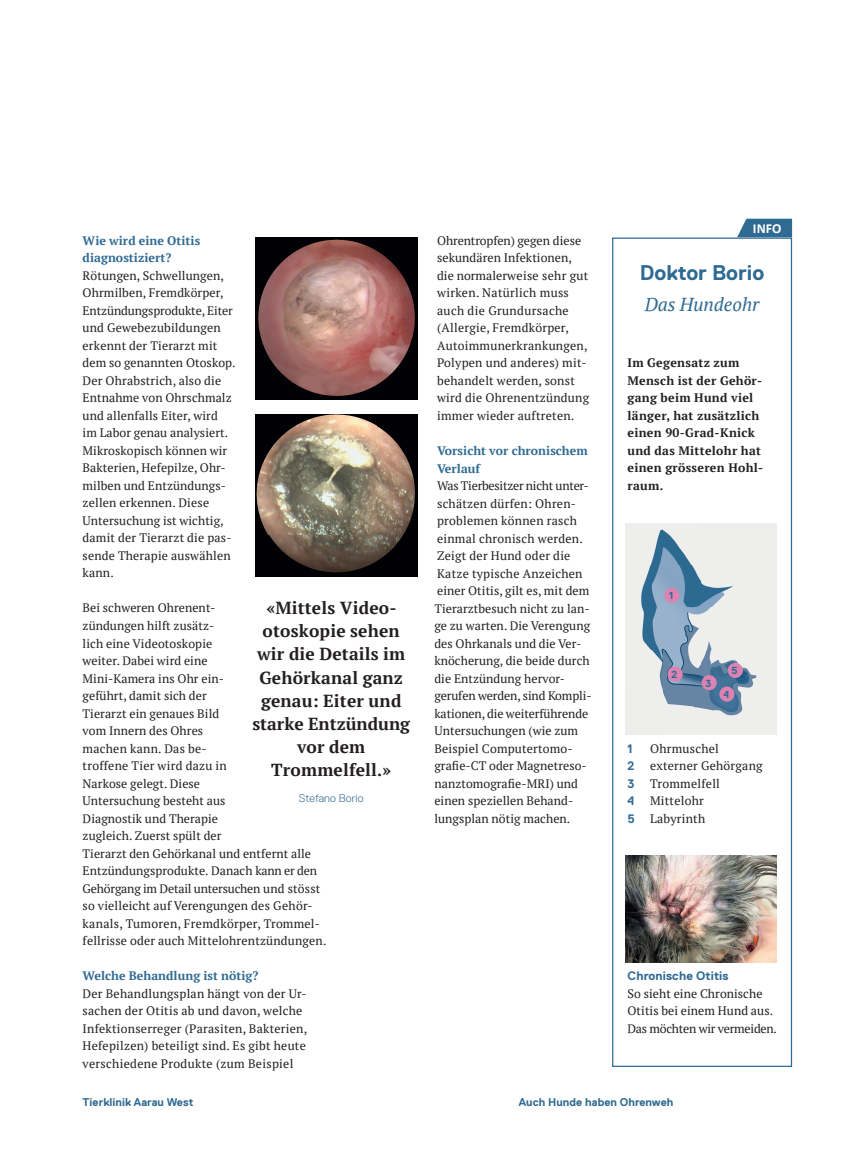
<style>
.page{position:relative;width:857px;height:1158px;background:#fff}
.page>*{position:absolute;margin:0;border:0;box-sizing:border-box;transform-origin:0 0}
.t1{font:700 21.25px "Replica";color:#2f6a92}
.t2{font:italic 18.75px "PT Serif";color:#2f6a92}
.t3{font:700 17.38px/23.1px "PT Serif";letter-spacing:.01em;color:#231f20;text-align:center}
.t4{font:700 13.75px "Calibri";color:#fff}
.t5{font:12.25px/17.5px "PT Serif";letter-spacing:.005em;color:#231f20}
.t6{font:700 12.25px/17.5px "PT Serif";letter-spacing:.025em;color:#231f20}
.t7{font:700 12.25px/17.5px "PT Serif";letter-spacing:.005em;color:#2f6a92}
.t8{font:700 12.25px "Replica";letter-spacing:.01em;color:#2f6a92}
.t9{font:700 11.25px "Replica";letter-spacing:.005em;color:#2f6a92}
.t10{font:300 11.12px "Replica";letter-spacing:.01em;color:#2f6a92}
.t11{font:700 10.25px "Replica";color:#2f6a92}
.s1{font-family:"Replica";font-weight:700;color:#2f6a92}
</style>
<div class="page">
<div style="left:611px;top:237px;width:180px;height:829px;border:1px solid #2f6a92"></div>
<img style="left:625px;top:855px;width:150px;height:107px">
<img style="left:255px;top:237px;width:162px;height:162px">
<img style="left:255px;top:414px;width:162px;height:162px">
<img style="left:625px;top:523px;width:150px;height:211px">
<div style="left:664px;top:587px;width:15px;height:15px;background:#dc83b2;border-radius:50%"></div>
<div style="left:667px;top:666px;width:15px;height:15px;background:#dc83b2;border-radius:50%"></div>
<div style="left:701px;top:675px;width:15px;height:15px;background:#dc83b2;border-radius:50%"></div>
<div style="left:727px;top:662px;width:15px;height:15px;background:#dc83b2;border-radius:50%"></div>
<div style="left:719px;top:686px;width:15px;height:15px;background:#dc83b2;border-radius:50%"></div>
<svg style="left:737px;top:219px;width:54px;height:18px"></svg>
<p class="t7" style="left:83px;top:231px;width:119px">Wie wird eine Otitis diagnostiziert?</p>
<p class="t5" style="left:83px;top:266px;width:154px">Rötungen, Schwellungen,<br>Ohrmilben, Fremdkörper,<br>Entzündungsprodukte, Eiter und Gewebezubildungen erkennt der Tierarzt mit dem so genannten Otoskop.<br>Der Ohrabstrich, also die<br>Entnahme von Ohrschmalz und allenfalls Eiter, wird<br>im Labor genau analysiert.<br>Mikroskopisch können wir<br>Bakterien, Hefepilze, Ohr&shy;milben und Entzündungs&shy;zellen erkennen. Diese<br>Untersuchung ist wichtig, damit der Tierarzt die pas&shy;sende Therapie auswählen kann.</p>
<p class="t5" style="left:83px;top:599px;width:245px">Bei schweren Ohrenent-<br>zündungen hilft zusätz-<br>lich eine Videotoskopie<br>weiter. Dabei wird eine<br>Mini-Kamera ins Ohr ein-<br>geführt, damit sich der<br>Tierarzt ein genaues Bild<br>vom Innern des Ohres<br>machen kann. Das be-<br>troffene Tier wird dazu in<br>Narkose gelegt. Diese<br>Untersuchung besteht aus<br>Diagnostik und Therapie<br>zugleich. Zuerst spült der<br>Tierarzt den Gehörkanal und entfernt alle<br>Entzündungsprodukte. Danach kann er den<br>Gehörgang im Detail untersuchen und stösst so vielleicht auf Verengungen des Gehör&shy;kanals, Tumoren, Fremdkörper, Trommel&shy;fellrisse oder auch Mittelohrentzündungen.</p>
<p class="t7" style="left:83px;top:966px;width:177px">Welche Behandlung ist nötig?</p>
<p class="t5" style="left:83px;top:984px;width:226px">Der Behandlungsplan hängt von der Ur&shy;sachen der Otitis ab und davon, welche Infektionserreger (Parasiten, Bakterien, Hefepilzen) beteiligt sind. Es gibt heute verschiedene Produkte (zum Beispiel</p>
<h3 class="t3" style="left:252px;top:596px;width:159px">«Mittels Video&shy;otoskopie sehen wir die Details im<br>Gehörkanal ganz genau: Eiter und starke Entzündung vor dem<br>Trommelfell.»</h3>
<p class="t10" style="left:299px;top:792px;width:66px">Stefano Borio</p>
<p class="t9" style="left:83px;top:1095px;width:112px">Tierklinik Aarau West</p>
<p class="t5" style="left:437px;top:231px;width:153px">Ohrentropfen) gegen diese sekundären Infektionen, die normalerweise sehr gut wirken. Natürlich muss auch die Grundursache (Allergie, Fremdkörper,<br>Autoimmunerkrankungen,<br>Polypen und anderes) mit&shy;behandelt werden, sonst wird die Ohrenentzündung immer wieder auftreten.</p>
<p class="t7" style="left:437px;top:441px;width:152px">Vorsicht vor chronischem<br>Verlauf</p>
<p class="t5" style="left:434px;top:477px;width:158px">Was Tierbesitzer nicht unter&shy;schätzen dürfen: Ohren&shy;problemen können rasch einmal chronisch werden.<br>Zeigt der Hund oder die<br>Katze typische Anzeichen einer Otitis, gilt es, mit dem<br>Tierarztbesuch nicht zu lan&shy;ge zu warten. Die Verengung des Ohrkanals und die Ver&shy;knöcherung, die beide durch die Entzündung hervor&shy;gerufen werden, sind Kompli&shy;kationen, die weiterführende<br>Untersuchungen (wie zum<br>Beispiel Computertomo&shy;grafie-CT oder Magnetreso&shy;nanztomografie-MRI) und einen speziellen Behand&shy;lungsplan nötig machen.</p>
<p class="t4" style="left:752px;top:220px;width:30px">INFO</p>
<h1 class="t1" style="left:639px;top:261px;width:126px">Doktor Borio</h1>
<h2 class="t2" style="left:644px;top:292px;width:116px">Das Hundeohr</h2>
<p class="t6" style="left:627px;top:354px;width:137px">Im Gegensatz zum<br>Mensch ist der Gehör&shy;gang beim Hund viel länger, hat zusätzlich einen 90-Grad-Knick und das Mittelohr hat einen grösseren Hohl&shy;raum.</p>
<p class="t11" style="left:668px;top:590px;width:6px">1</p>
<p class="t11" style="left:671px;top:668px;width:7px">2</p>
<p class="t11" style="left:705px;top:677px;width:7px">3</p>
<p class="t11" style="left:731px;top:665px;width:8px">5</p>
<p class="t11" style="left:723px;top:688px;width:7px">4</p>
<p class="t8" style="left:627px;top:741px;width:7px">1</p>
<p class="t5" style="left:649px;top:739px;width:70px">Ohrmuschel</p>
<p class="t8" style="left:627px;top:758px;width:8px">2</p>
<p class="t5" style="left:649px;top:756px;width:114px">externer Gehörgang</p>
<p class="t8" style="left:627px;top:776px;width:8px">3</p>
<p class="t5" style="left:649px;top:774px;width:71px">Trommelfell</p>
<p class="t8" style="left:627px;top:793px;width:8px">4</p>
<p class="t5" style="left:627px;top:791px;width:79px;text-align:right">Mittelohr<br><span class="s1">5</span> Labyrinth</p>
<p class="t8" style="left:627px;top:968px;width:103px">Chronische Otitis</p>
<p class="t5" style="left:627px;top:984px;width:151px">So sieht eine Chronische<br>Otitis bei einem Hund aus.<br>Das möchten wir vermeiden.</p>
<p class="t9" style="left:518px;top:1095px;width:156px">Auch Hunde haben Ohrenweh</p>
</div>
